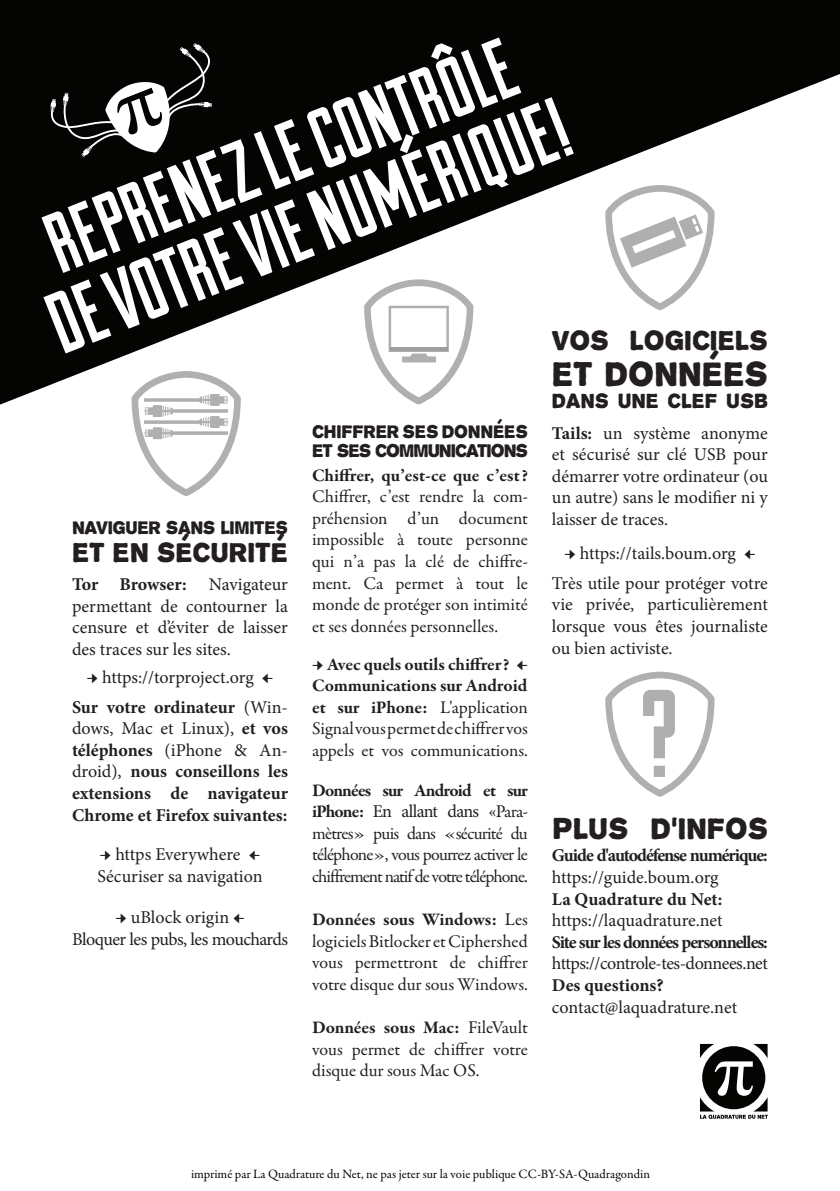
<style>
.page{position:relative;width:840px;height:1191px;background:#fff}
.page>*{position:absolute;margin:0;border:0;box-sizing:border-box;transform-origin:0 0}
.t1{font:124.4px "Duke Fill";color:#afafaf}
.t2{font:86.4px "Duke Fill";color:#fff}
.t3{font:85px "Duke Fill";color:#fff}
.t4{font:30px "Propaganda";color:#231f20}
.t5{font:26px "Propaganda";color:#231f20}
.t6{font:24px "Propaganda";color:#231f20}
.t7{font:18px/21.6px "Garamond Premr Pro";letter-spacing:-.005em;color:#231f20;text-align:justify}
.t8{font:18px/21.6px "Minion Pro";letter-spacing:-.005em;color:#231f20;text-align:justify}
.t9{font:700 18px/21.6px "Minion Pro";letter-spacing:-.01em;color:#231f20;text-align:justify}
.t10{font:18px/21.6px "Minion Pro";letter-spacing:-.03em;color:#231f20;text-align:center}
.t11{font:700 18px "Minion Pro";letter-spacing:-.06em;color:#231f20}
.t12{font:700 18px "Garamond Premr Pro";letter-spacing:-.005em;color:#231f20}
.t13{font:18px "Minion Pro";letter-spacing:-.04em;color:#231f20}
.t14{font:700 18px "Garamond Premr Pro";letter-spacing:-.04em;color:#231f20}
.t15{font:18px "Propaganda";color:#231f20}
.t16{font:16px/19.2px "Propaganda";letter-spacing:-.06em;color:#231f20}
.t17{font:16px "Propaganda";letter-spacing:-.02em;color:#231f20}
.t18{font:12.8px "Garamond Premr Pro";color:#040503}
.s1{font-weight:700}
.s2{font-weight:400}
.s3{font-family:"Minion Pro"}
.s4{font-family:"Garamond Premr Pro";font-weight:700}
.s5{font-family:"Garamond Premr Pro"}
</style>
<div class="page">
<svg style="left:0;top:0;width:839px;height:404px;fill:#040503"></svg>
<svg style="left:700px;top:1044px;width:67px;height:75px"></svg>
<svg style="left:604px;top:184px;width:111px;height:127px"></svg>
<svg style="left:605px;top:671px;width:110px;height:126px"></svg>
<svg style="left:50px;top:43px;width:162px;height:114px"></svg>
<svg style="left:363px;top:278px;width:111px;height:127px"></svg>
<svg style="left:130px;top:370px;width:112px;height:127px"></svg>
<h3 class="t3" style="left:31px;top:199px;width:499px;rotate:-21deg">REPRENEZ LE CONTRÔLE</h3>
<h2 class="t2" style="left:33px;top:278px;width:554px;rotate:-21deg">DE VOTRE VIE NUMÉRIQUE!</h2>
<h3 class="t6" style="left:551px;top:319px;width:217px">VOS LOGICIELS</h3>
<h3 class="t4" style="left:551px;top:348px;width:217px">ET DONNÉES</h3>
<p class="t15" style="left:551px;top:385px;width:217px">DANS UNE CLEF USB</p>
<p class="t17" style="left:72px;top:513px;width:217px">NAVIGUER SANS LIMITES</p>
<h3 class="t6" style="left:72px;top:531px;width:217px">ET EN SÉCURITÉ</h3>
<p class="t8" style="left:72px;top:573px;width:217px"><span class="s1">Tor Browser:</span> Navigateur permettant de contourner la censure et d’éviter de laisser des traces sur les sites.</p>
<p class="t8" style="left:72px;top:662px;width:217px;line-height:29.6px;text-align:center">→ https://torproject.org ←<br><span class="s1">Sur votre ordinateur</span> (Win-</p>
<p class="t9" style="left:72px;top:717px;width:217px"><span class="s2">dows, Mac et Linux),</span> et vos téléphones <span class="s2">(iPhone &amp; An&shy;droid),</span> nous conseillons les extensions de navigateur Chrome et Firefox suivantes:</p>
<p class="t8" style="left:97px;top:843px;width:167px">→ https Everywhere ←<br>Sécuriser sa navigation</p>
<p class="t10" style="left:72px;top:907px;width:217px">→ uBlock origin ←<br>Bloquer les pubs, les mouchards</p>
<p class="t16" style="left:312px;top:421px;width:217px">CHIFFRER SES DONNÉES<br>ET SES COMMUNICATIONS</p>
<p class="t12" style="left:312px;top:464px;width:217px">Chiffrer, qu’est-ce que c’est?</p>
<p class="t7" style="left:312px;top:486px;width:217px">Chiffrer, c’est rendre la com&shy;préhension d’un document impossible à toute personne qui n’a pas la clé de chiffre&shy;ment. Ca permet à tout le monde de protéger son intimité et ses données personnelles.</p>
<p class="t7" style="left:312px;top:653px;width:217px"><span class="s3">→</span> <span class="s1">Avec quels outils chiffrer?</span> <span class="s3">← </span><span class="s1">Communications sur Android et sur iPhone:</span> L'application Signal vous permet de chiffrer vos appels et vos communications.</p>
<p class="t14" style="left:312px;top:779px;width:217px">Données sur Android et sur</p>
<p class="t13" style="left:312px;top:799px;width:217px"><span class="s4">iPhone:</span> En allant dans «<span class="s5">Para-</span></p>
<p class="t7" style="left:312px;top:822px;width:217px">mètres» puis dans «sécurité du téléphone», vous pourrez activer le chiffrement natif de votre téléphone.</p>
<p class="t7" style="left:312px;top:909px;width:217px"><span class="s1">Données sous Windows:</span> Les logiciels Bitlocker et Ciphershed vous permettront de chiffrer votre disque dur sous Windows.</p>
<p class="t7" style="left:312px;top:1017px;width:217px"><span class="s1">Données sous Mac:</span> FileVault vous permet de chiffrer votre disque dur sous Mac OS.</p>
<p class="t8" style="left:551px;top:422px;width:217px"><span class="s1">Tails:</span> un système anonyme et sécurisé sur clé USB pour démarrer votre ordinateur (ou un autre) sans le modifier ni y laisser de traces.</p>
<p class="t8" style="left:551px;top:538px;width:217px;line-height:29.6px;text-align:center">→ https://tails.boum.org ←<br>Très utile pour protéger votre</p>
<p class="t8" style="left:551px;top:594px;width:217px">vie privée, particulièrement lorsque vous êtes journaliste ou bien activiste.</p>
<h1 class="t1" style="left:637px;top:662px;width:43px">?</h1>
<h3 class="t5" style="left:552px;top:805px;width:217px">PLUS D'INFOS</h3>
<p class="t11" style="left:551px;top:843px;width:217px">Guide d'autodéfense numérique:</p>
<p class="t8" style="left:551px;top:866px;width:168px">https://guide.boum.org</p>
<p class="t9" style="left:551px;top:888px;width:172px">La Quadrature du Net:</p>
<p class="t8" style="left:551px;top:909px;width:172px">https://laquadrature.net</p>
<p class="t11" style="left:551px;top:929px;width:217px">Site sur les données personnelles:</p>
<p class="t10" style="left:551px;top:953px;width:217px">https://controle-tes-donnees.net</p>
<p class="t9" style="left:551px;top:974px;width:113px">Des questions?</p>
<p class="t8" style="left:551px;top:996px;width:187px">contact@laquadrature.net</p>
<p class="t18" style="left:191px;top:1166px;width:460px">imprimé par La Quadrature du Net, ne pas jeter sur la voie publique CC-BY-SA-Quadragondin</p>
</div>
